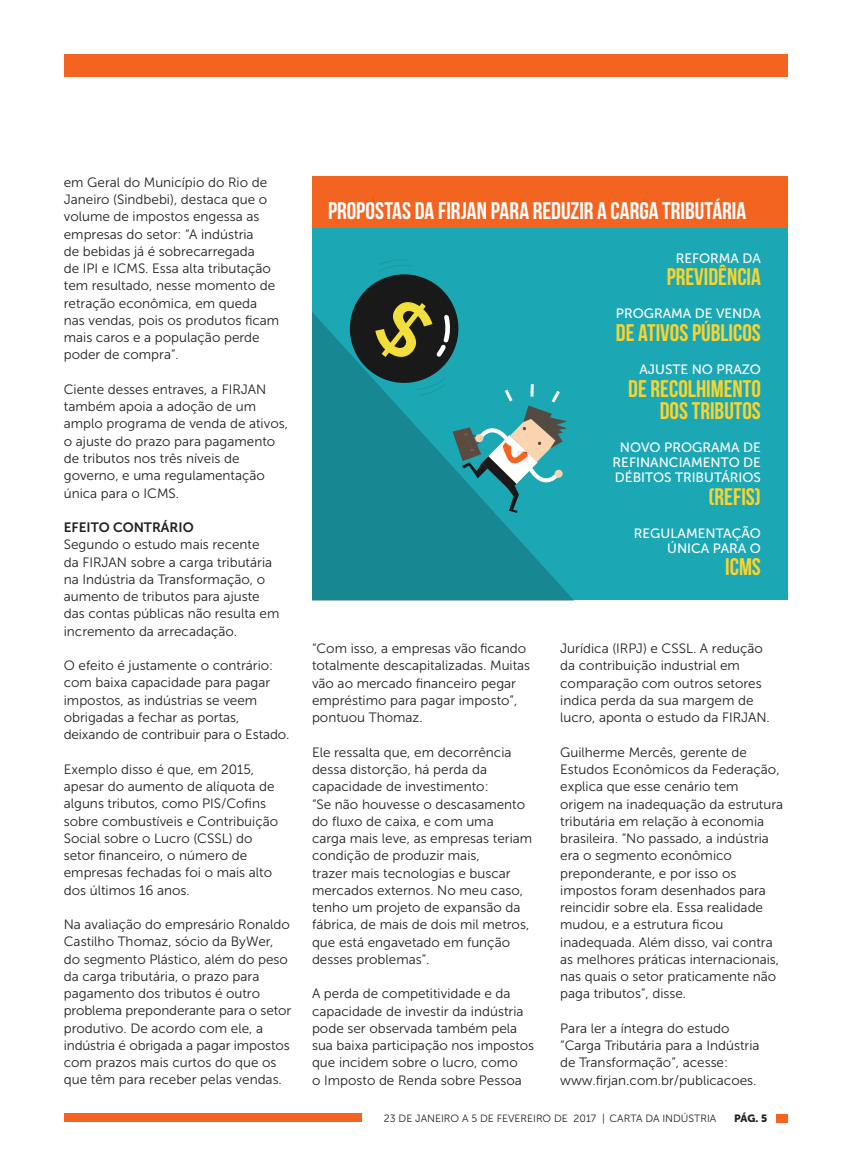
<style>
.page{position:relative;width:851px;height:1149px;background:#fff}
.page>*{position:absolute;margin:0;border:0;box-sizing:border-box;transform-origin:0 0}
.texto{font:24px/22.5px "Bebas Neue";color:#fad42e;text-align:right}
.texto-2{font:24px "Bebas Neue";color:#fff}
.texto-3{font:13.5px/17.2px "Museo Sans 300";color:#231f20}
.texto-4{font:13.5px/15px "Museo Sans 500";color:#fff;text-align:center}
.Entretítulo{font:13.5px "Museo Sans 700";color:#231f20}
.t1{font:10.5px "Museo Sans 300";color:#231f20}
.t2{font:10.5px "Museo Sans 900";color:#231f20}
</style>
<div class="page">
<div style="left:64px;top:1113px;width:297px;height:8px;background:#f36421"></div>
<div style="left:775px;top:1113px;width:12px;height:8px;background:#f36421"></div>
<div style="left:64px;top:54px;width:723px;height:22px;background:#f36421"></div>
<div style="left:312px;top:227px;width:475px;height:373px;background:#1ca7b4"></div>
<div style="left:312px;top:176px;width:475px;height:51px;background:#f36421"></div>
<svg style="left:312px;top:312px;width:262px;height:288px;fill:#178791"></svg>
<svg style="left:345px;top:260px;width:222px;height:253px"></svg>
<p class="texto-3" style="left:64px;top:173px;width:217px">em Geral do Município do Rio de<br>Janeiro (Sindbebi), destaca que o volume de impostos engessa as empresas do setor: “A indústria<br>de bebidas já é sobrecarregada<br>de IPI e ICMS. Essa alta tributação tem resultado, nesse momento de retração econômica, em queda nas vendas, pois os produtos ficam mais caros e a população perde poder de compra”.</p>
<p class="texto-3" style="left:64px;top:380px;width:226px">Ciente desses entraves, a FIRJAN também apoia a adoção de um amplo programa de venda de ativos, o ajuste do prazo para pagamento de tributos nos três níveis de governo, e uma regulamentação única para o ICMS.</p>
<p class="Entretítulo" style="left:64px;top:519px;width:131px">EFEITO CONTRÁRIO</p>
<p class="texto-3" style="left:64px;top:536px;width:217px">Segundo o estudo mais recente<br>da FIRJAN sobre a carga tributária na Indústria da Transformação, o aumento de tributos para ajuste das contas públicas não resulta em incremento da arrecadação.</p>
<p class="texto-3" style="left:64px;top:656px;width:227px">O efeito é justamente o contrário: com baixa capacidade para pagar impostos, as indústrias se veem obrigadas a fechar as portas, deixando de contribuir para o Estado.</p>
<p class="texto-3" style="left:64px;top:760px;width:216px">Exemplo disso é que, em 2015, apesar do aumento de alíquota de alguns tributos, como PIS/Cofins sobre combustíveis e Contribuição<br>Social sobre o Lucro (CSSL) do setor financeiro, o número de empresas fechadas foi o mais alto dos últimos 16 anos.</p>
<p class="texto-3" style="left:64px;top:915px;width:229px">Na avaliação do empresário Ronaldo Castilho Thomaz, sócio da ByWer, do segmento Plástico, além do peso da carga tributária, o prazo para pagamento dos tributos é outro problema preponderante para o setor produtivo. De acordo com ele, a indústria é obrigada a pagar impostos com prazos mais curtos do que os que têm para receber pelas vendas.</p>
<p class="texto-2" style="left:328px;top:198px;width:419px">PROPOSTAS DA FIRJAN PARA REDUZIR A CARGA TRIBUTÁRIA</p>
<p class="texto-4" style="left:675px;top:251px;width:87px">REFORMA DA</p>
<p class="texto" style="left:666px;top:265px;width:96px">PREVIDÊNCIA</p>
<p class="texto-4" style="left:615px;top:306px;width:147px">PROGRAMA DE VENDA</p>
<p class="texto" style="left:616px;top:321px;width:146px">DE ATIVOS PÚBLICOS</p>
<p class="texto-4" style="left:639px;top:362px;width:123px">AJUSTE NO PRAZO</p>
<p class="texto" style="left:628px;top:376px;width:134px">DE RECOLHIMENTO<br>DOS TRIBUTOS</p>
<p class="texto-4" style="left:612px;top:440px;width:150px">NOVO PROGRAMA DE<br>REFINANCIAMENTO DE<br>DÉBITOS TRIBUTÁRIOS</p>
<p class="texto" style="left:708px;top:484px;width:54px">(REFIS)</p>
<p class="texto-4" style="left:633px;top:525px;width:128px;text-align:right">REGULAMENTAÇÃO<br>ÚNICA PARA O</p>
<p class="texto" style="left:725px;top:555px;width:37px">ICMS</p>
<p class="texto-3" style="left:312px;top:639px;width:220px">“Com isso, a empresas vão ficando totalmente descapitalizadas. Muitas vão ao mercado financeiro pegar empréstimo para pagar imposto”, pontuou Thomaz.</p>
<p class="texto-3" style="left:312px;top:743px;width:222px">Ele ressalta que, em decorrência dessa distorção, há perda da capacidade de investimento:<br>“Se não houvesse o descasamento do fluxo de caixa, e com uma<br>carga mais leve, as empresas teriam condição de produzir mais,<br>trazer mais tecnologias e buscar mercados externos. No meu caso, tenho um projeto de expansão da fábrica, de mais de dois mil metros, que está engavetado em função desses problemas”.</p>
<p class="texto-3" style="left:312px;top:984px;width:224px">A perda de competitividade e da capacidade de investir da indústria pode ser observada também pela sua baixa participação nos impostos que incidem sobre o lucro, como<br>o Imposto de Renda sobre Pessoa</p>
<p class="texto-3" style="left:560px;top:639px;width:211px">Jurídica (IRPJ) e CSSL. A redução da contribuição industrial em comparação com outros setores indica perda da sua margem de lucro, aponta o estudo da FIRJAN.</p>
<p class="texto-3" style="left:560px;top:743px;width:224px">Guilherme Mercês, gerente de<br>Estudos Econômicos da Federação, explica que esse cenário tem origem na inadequação da estrutura tributária em relação à economia brasileira. “No passado, a indústria era o segmento econômico preponderante, e por isso os impostos foram desenhados para reincidir sobre ela. Essa realidade mudou, e a estrutura ficou inadequada. Além disso, vai contra as melhores práticas internacionais, nas quais o setor praticamente não paga tributos”, disse.</p>
<p class="texto-3" style="left:560px;top:1019px;width:201px">Para ler a íntegra do estudo “Carga Tributária para a Indústria de Transformação”, acesse: www.firjan.com.br/publicacoes.</p>
<p class="t1" style="left:384px;top:1112px;width:334px">23 DE JANEIRO A 5 DE FEVEREIRO DE 2017 | CARTA DA INDÚSTRIA</p>
<p class="t2" style="left:734px;top:1111px;width:34px">PÁG. 5</p>
</div>
